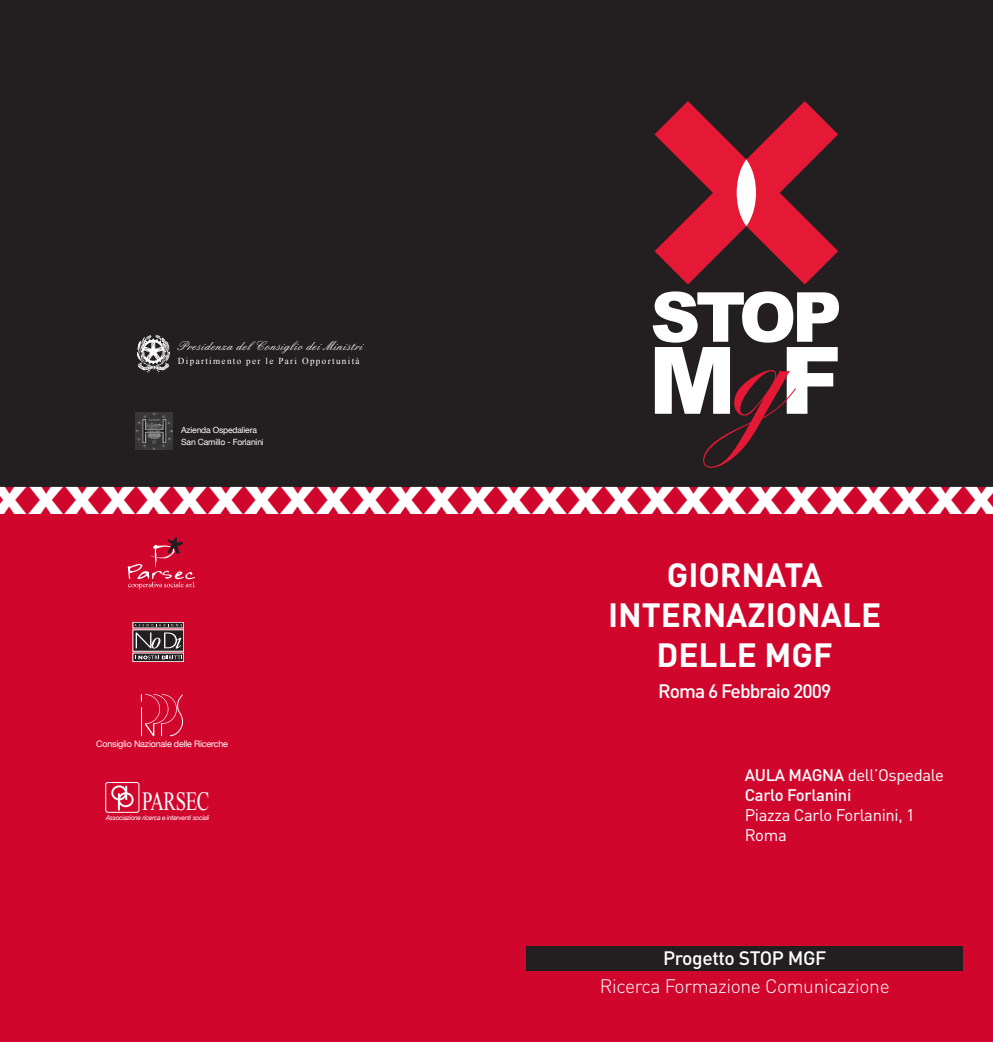
<style>
.page{position:relative;width:993px;height:1042px;background:#fff}
.page>*{position:absolute;margin:0;border:0;box-sizing:border-box;transform-origin:0 0}
.t1{font:900 38.5px "Helvetica";color:#fff;scale:1.2 1}
.t2{font:700 33.25px/39.9px "DIN";color:#fff;text-align:center}
.t3{font:26.25px "Times New Roman";letter-spacing:-.02em;color:#fff;scale:.71 1}
.t4{font:300 19.25px "DIN";letter-spacing:-.02em;color:#fff}
.t5{font:500 19.25px "DIN";letter-spacing:-.05em;color:#fff}
.t6{font:500 19.25px "DIN";letter-spacing:-.02em;color:#fff}
.t7{font:500 16.62px/20.1px "DIN";letter-spacing:-.02em;color:#fff}
.t8{font:16.62px/19.9px "DIN";letter-spacing:-.02em;color:#fff}
.t9{font:13.65px "English 157 BT";letter-spacing:.03em;color:#fff}
.t10{font:9.1px "Times New Roman";letter-spacing:.145em;color:#fff}
.t11{font:8.92px "Helvetica Neue";letter-spacing:-.02em;color:#fff}
.t12{font:8.58px/12.2px "Helvetica Neue";letter-spacing:-.02em;color:#fff}
.t13{font:italic 6.65px "Helvetica Neue";letter-spacing:-.04em;color:#fff}
.s1{font-weight:400}
</style>
<div class="page">
<div style="left:0;top:0;width:992px;height:1042px;background:#d0062d"></div>
<div style="left:526px;top:946px;width:436px;height:25px;background:#231f20"></div>
<div style="left:0;top:0;width:992px;height:486px;background:#231f20"></div>
<svg style="left:654px;top:101px;width:183px;height:183px"></svg>
<svg style="left:736px;top:159px;width:19px;height:67px"></svg>
<svg style="left:652px;top:291px;width:186px;height:177px"></svg>
<svg style="left:137px;top:335px;width:33px;height:38px"></svg>
<div style="left:111px;top:785px;width:16px;height:15px;border:2px solid #fff;border-radius:50%"></div>
<div style="left:118px;top:792px;width:15px;height:15px;border:2px solid #fff;border-radius:50%"></div>
<svg style="left:118px;top:786px;width:9px;height:24px"></svg>
<div style="left:105px;top:782px;width:34px;height:30px;border:1px solid #fff;border-radius:2px"></div>
<svg style="left:141px;top:694px;width:42px;height:42px"></svg>
<div style="left:133px;top:622px;width:51px;height:6px;border:1px solid #fff"></div>
<svg style="left:135px;top:631px;width:47px;height:18px"></svg>
<svg style="left:135px;top:659px;width:47px;height:1px"></svg>
<div style="left:133px;top:653px;width:51px;height:9px;border:1px solid #fff"></div>
<svg style="left:136px;top:632px;width:45px;height:16px"></svg>
<svg style="left:134px;top:624px;width:48px;height:2px"></svg>
<svg style="left:135px;top:655px;width:47px;height:4px"></svg>
<img style="left:135px;top:413px;width:37px;height:37px">
<svg style="left:128px;top:537px;width:67px;height:52px"></svg>
<h3 class="t9" style="left:180px;top:341px;width:186px">Presidenza del Consiglio dei Ministri</h3>
<p class="t10" style="left:178px;top:356px;width:183px">Dipartimento per le Pari Opportunità</p>
<p class="t12" style="left:181px;top:423px;width:84px">Azienda Ospedaliera<br>San Camillo - Forlanini</p>
<h1 class="t1" style="left:-8px;top:473px;width:840px">XXXXXXXXXXXXXXXXXXXXXXXXXXXX</h1>
<p class="t11" style="left:96px;top:738px;width:133px">Consiglio Nazionale delle Ricerche</p>
<h3 class="t3" style="left:142px;top:786px;width:96px">PARSEC</h3>
<p class="t13" style="left:106px;top:813px;width:105px">Associazione ricerca e interventi sociali</p>
<h2 class="t2" style="left:608px;top:555px;width:275px">GIORNATA<br>INTERNAZIONALE<br>DELLE MGF</h2>
<h3 class="t5" style="left:658px;top:680px;width:174px">Roma 6 Febbraio 2009</h3>
<h3 class="t7" style="left:744px;top:765px;width:200px">AULA MAGNA <span class="s1">dell’Ospedale<br></span>Carlo Forlanini</h3>
<h3 class="t8" style="left:744px;top:805px;width:172px">Piazza Carlo Forlanini, 1<br>Roma</h3>
<h3 class="t6" style="left:662px;top:947px;width:165px">Progetto STOP MGF</h3>
<h3 class="t4" style="left:599px;top:975px;width:291px">Ricerca Formazione Comunicazione</h3>
</div>
